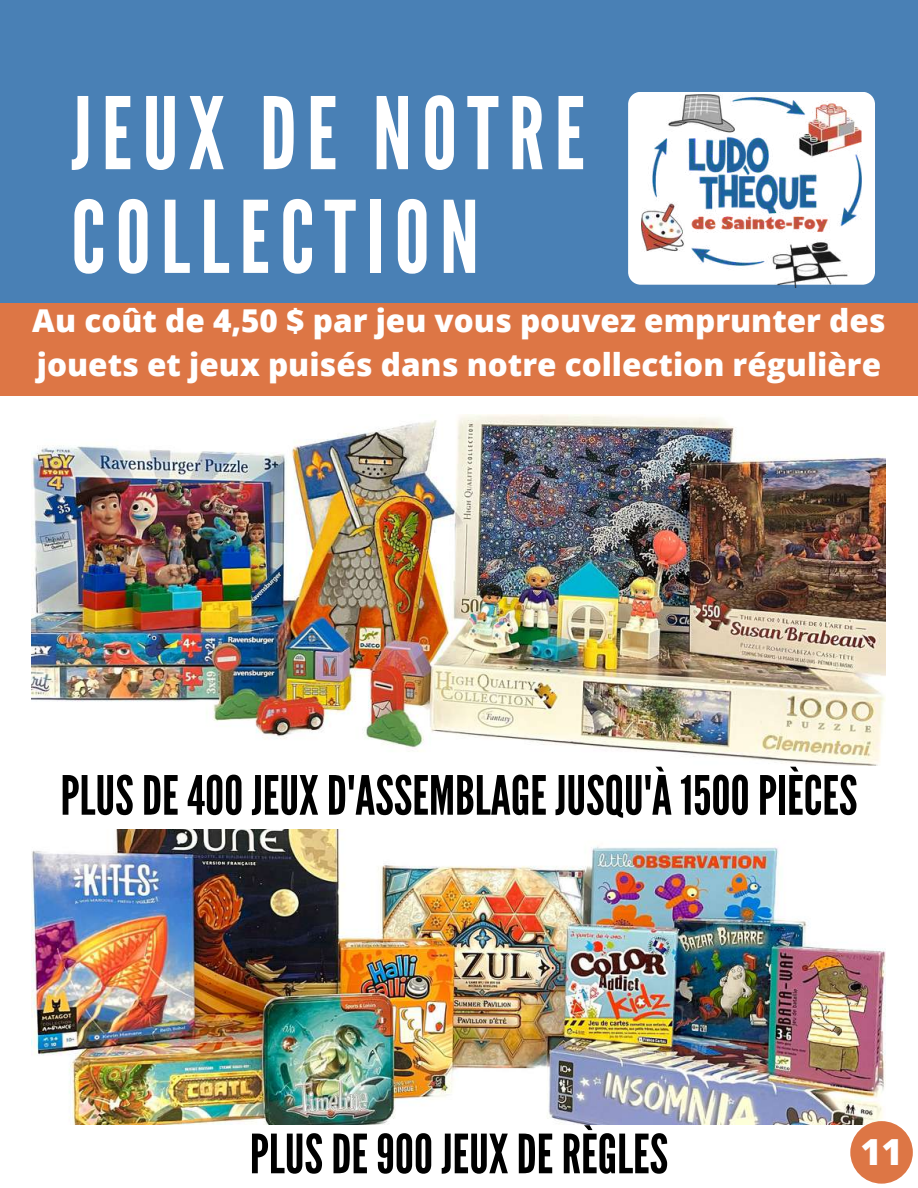
<style>
.page{position:relative;width:918px;height:1188px;background:#fff}
.page>*{position:absolute;margin:0;border:0;box-sizing:border-box;transform-origin:0 0}
.t1{font:99.6px/103.6px "League Gothic";letter-spacing:.1em;color:#fff}
.t2{font:54px "League Gothic";color:#000}
.t3{font:800 36px "Open Sans";color:#fff}
.t4{font:800 31.5px/43.8px "Open Sans";color:#fff}
</style>
<div class="page">
<div style="left:0;top:179px;width:918px;height:216px;background:#dd7645"></div>
<div style="left:0;top:0;width:918px;height:303px;background:#4980b5"></div>
<div style="left:628px;top:92px;width:247px;height:193px;background:#fff;border-radius:13px"></div>
<img style="left:642px;top:95px;width:219px;height:192px">
<img style="left:32px;top:829px;width:854px;height:295px">
<img style="left:32px;top:414px;width:854px;height:351px">
<div style="left:850px;top:1121px;width:63px;height:63px;background:#dd7645;border-radius:50%"></div>
<h1 class="t1" style="left:71px;top:84px;width:515px">JEUX DE NOTRE<br>COLLECTION</h1>
<p class="t4" style="left:32px;top:298px;width:855px">Au coût de 4,50 $ par jeu vous pouvez emprunter des jouets et jeux puisés dans notre collection régulière</p>
<h2 class="t2" style="left:60px;top:764px;width:798px">PLUSDE400JEUXD'ASSEMBLAGE JUSQU'À1500PIÈCES</h2>
<h2 class="t2" style="left:250px;top:1123px;width:420px">PLUSDE900JEUXDERÈGLES</h2>
<p class="t3" style="left:860px;top:1126px;width:44px">11</p>
</div>
